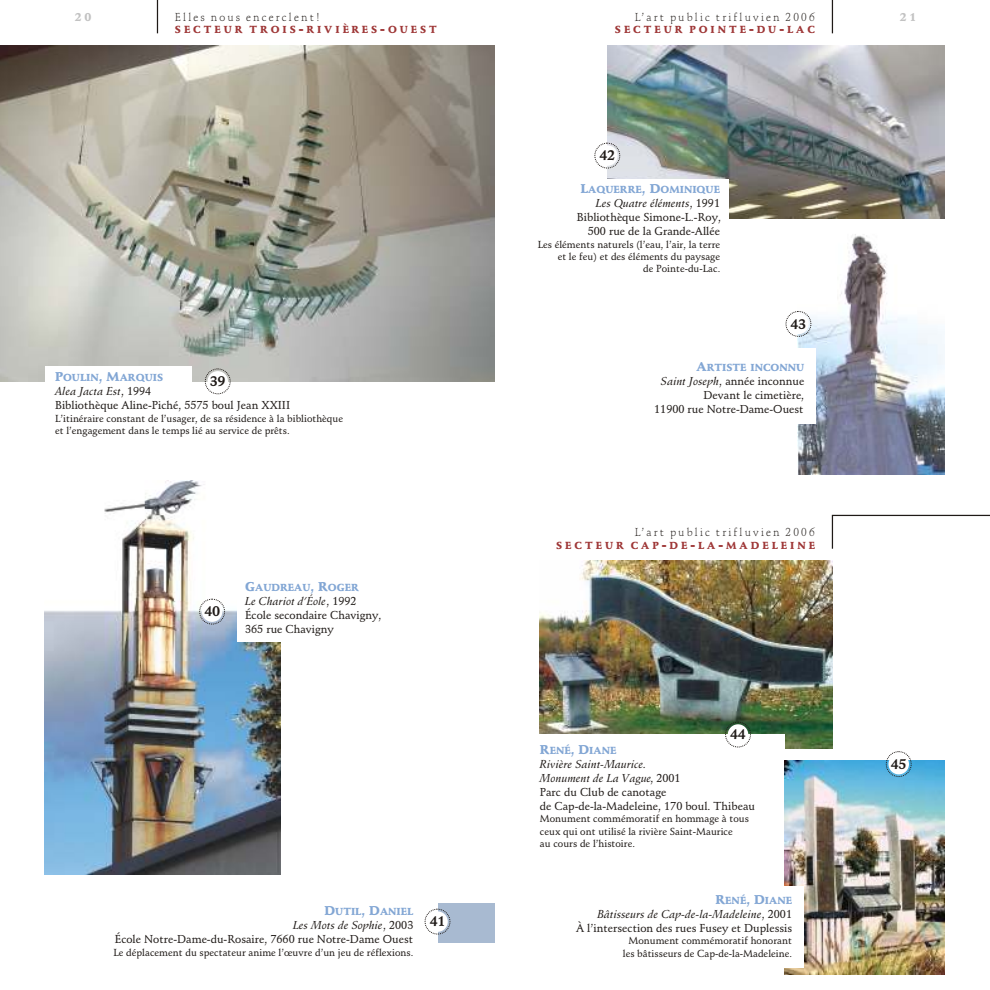
<style>
.page{position:relative;width:990px;height:990px;background:#fff}
.page>*{position:absolute;margin:0;border:0;box-sizing:border-box;transform-origin:0 0}
.t1{font:700 13.75px "Schneidler BT";letter-spacing:-.03em;color:#1f1a17}
.t2{font:11.25px/13.9px "Schneidler Md BT";color:#1f1a17;text-align:right}
.t3{font:11.25px "Schneidler Lt BT";letter-spacing:.19em;color:#1f1a17}
.t4{font:11.25px "Schneidler Blk BT";color:#c2c2c2}
.t5{font:10px/12.4px "Schneidler Md BT";color:#1f1a17}
.t6{font:10px "Schneidler Blk BT";color:#82a6d4}
.t7{font:10px "Schneidler Blk BT";letter-spacing:.295em;color:#9e3636}
.s1{font-size:12.5px}
.s2{font-style:italic}
</style>
<div class="page">
<img style="left:0;top:45px;width:495px;height:337px">
<hr style="left:832px;top:0;width:1px;height:33px;background:#1f1a17">
<hr style="left:157px;top:0;width:1px;height:33px;background:#1f1a17">
<img style="left:607px;top:45px;width:338px;height:174px">
<div style="left:45px;top:366px;width:146px;height:34px;background:#fff"></div>
<div style="left:557px;top:179px;width:172px;height:51px;background:#fff"></div>
<img style="left:797px;top:234px;width:148px;height:241px">
<div style="left:652px;top:348px;width:164px;height:76px;background:#fff"></div>
<div style="left:205px;top:368px;width:26px;height:26px;border:1px dashed #1f1a17;border-radius:50%"></div>
<div style="left:207px;top:371px;width:21px;height:21px;background:#fff;border-radius:50%"></div>
<div style="left:594px;top:143px;width:26px;height:26px;border:1px dashed #1f1a17;border-radius:50%"></div>
<div style="left:597px;top:145px;width:21px;height:21px;background:#fff;border-radius:50%"></div>
<div style="left:786px;top:311px;width:25px;height:26px;border:1px dashed #1f1a17;border-radius:50%"></div>
<div style="left:788px;top:314px;width:21px;height:20px;background:#fff;border-radius:50%"></div>
<img style="left:45px;top:481px;width:236px;height:394px">
<div style="left:199px;top:599px;width:26px;height:26px;border:1px dashed #1f1a17;border-radius:50%"></div>
<div style="left:202px;top:601px;width:20px;height:21px;background:#fff;border-radius:50%"></div>
<div style="left:237px;top:571px;width:90px;height:70px;background:#fff"></div>
<svg style="left:831px;top:514px;width:159px;height:35px"></svg>
<img style="left:540px;top:560px;width:292px;height:189px">
<div style="left:529px;top:734px;width:256px;height:25px;background:#fff"></div>
<img style="left:785px;top:761px;width:160px;height:213px">
<div style="left:750px;top:887px;width:53px;height:81px;background:#fff"></div>
<div style="left:725px;top:722px;width:26px;height:25px;border:1px dashed #1f1a17;border-radius:50%"></div>
<div style="left:728px;top:724px;width:20px;height:21px;background:#fff;border-radius:50%"></div>
<div style="left:886px;top:751px;width:26px;height:26px;border:1px dashed #1f1a17;border-radius:50%"></div>
<div style="left:888px;top:754px;width:21px;height:20px;background:#fff;border-radius:50%"></div>
<div style="left:439px;top:903px;width:56px;height:40px;background:#a8bad1"></div>
<div style="left:425px;top:909px;width:25px;height:26px;border:1px dashed #1f1a17;border-radius:50%"></div>
<div style="left:427px;top:911px;width:21px;height:21px;background:#fff;border-radius:50%"></div>
<p class="t4" style="left:75px;top:13px;width:18px">20</p>
<p class="t3" style="left:175px;top:12px;width:147px">Elles nous encerclent!</p>
<p class="t7" style="left:175px;top:26px;width:263px">SECTEUR TROIS<span class="s1">-</span>RIVIÈRES<span class="s1">-</span>OUEST</p>
<p class="t6" style="left:55px;top:373px;width:109px"><span class="s1">P</span>OULIN<span class="s1">, M</span>ARQUIS</p>
<p class="t2" style="left:55px;top:385px;width:237px;text-align:left"><span class="s2">Alea Jacta Est</span>, 1994<br>Bibliothèque Aline-Piché, 5575 boul Jean XXIII</p>
<p class="t5" style="left:55px;top:413px;width:289px">L’itinéraire constant de l’usager, de sa résidence à la bibliothèque et l’engagement dans le temps lié au service de prêts.</p>
<p class="t1" style="left:210px;top:376px;width:17px">39</p>
<p class="t1" style="left:204px;top:606px;width:17px">40</p>
<p class="t6" style="left:245px;top:583px;width:115px"><span class="s1">G</span>AUDREAU<span class="s1">, R</span>OGER</p>
<p class="t2" style="left:245px;top:595px;width:138px;text-align:left"><span class="s2">Le Chariot d’Éole</span>, 1992<br>École secondaire Chavigny,<br>365 rue Chavigny</p>
<p class="t6" style="left:324px;top:907px;width:90px"><span class="s1">D</span>UTIL<span class="s1">, D</span>ANIEL</p>
<p class="t2" style="left:115px;top:919px;width:300px"><span class="s2">Les Mots de Sophie</span>, 2003<br>École Notre-Dame-du-Rosaire, 7660 rue Notre-Dame Ouest</p>
<p class="t5" style="left:113px;top:947px;width:301px">Le déplacement du spectateur anime l’œuvre d’un jeu de réflexions.</p>
<p class="t1" style="left:430px;top:916px;width:17px">41</p>
<p class="t3" style="left:635px;top:12px;width:181px">L’art public trifluvien 2006</p>
<p class="t4" style="left:900px;top:13px;width:18px">21</p>
<p class="t7" style="left:615px;top:26px;width:202px">SECTEUR POINTE<span class="s1">-</span>DU<span class="s1">-</span>LAC</p>
<p class="t1" style="left:600px;top:150px;width:17px">42</p>
<p class="t6" style="left:581px;top:185px;width:141px"><span class="s1">L</span>AQUERRE<span class="s1">, D</span>OMINIQUE</p>
<p class="t2" style="left:577px;top:197px;width:146px"><span class="s2">Les Quatre éléments</span>, 1991<br>Bibliothèque Simone-L.-Roy,<br>500 rue de la Grande-Allée</p>
<p class="t5" style="left:538px;top:239px;width:184px;text-align:right">Les éléments naturels (l’eau, l’air, la terre et le feu) et des éléments du paysage<br>de Pointe-du-Lac.</p>
<p class="t1" style="left:791px;top:318px;width:17px">43</p>
<p class="t6" style="left:697px;top:363px;width:109px"><span class="s1">A</span>RTISTE INCONNU</p>
<p class="t2" style="left:654px;top:375px;width:152px"><span class="s2">Saint Joseph</span>, année inconnue<br>Devant le cimetière,<br>11900 rue Notre-Dame-Ouest</p>
<p class="t3" style="left:635px;top:528px;width:181px">L’art public trifluvien 2006</p>
<p class="t7" style="left:556px;top:541px;width:260px">SECTEUR CAP<span class="s1">-</span>DE<span class="s1">-</span>LA<span class="s1">-</span>MADELEINE</p>
<p class="t1" style="left:730px;top:729px;width:17px">44</p>
<p class="t6" style="left:540px;top:746px;width:78px"><span class="s1">R</span>ENÉ<span class="s1">, D</span>IANE</p>
<p class="t2" style="left:540px;top:758px;width:217px;text-align:left"><span class="s2">Rivière Saint-Maurice.<br>Monument de La Vague</span>, 2001<br>Parc du Club de canotage<br>de Cap-de-la-Madeleine, 170 boul. Thibeau</p>
<p class="t5" style="left:540px;top:814px;width:210px">Monument commémoratif en hommage à tous ceux qui ont utilisé la rivière Saint-Maurice<br>au cours de l’histoire.</p>
<p class="t6" style="left:716px;top:896px;width:78px"><span class="s1">R</span>ENÉ<span class="s1">, D</span>IANE</p>
<p class="t2" style="left:576px;top:908px;width:218px"><span class="s2">Bâtisseurs de Cap-de-la-Madeleine</span>, 2001<br>À l’intersection des rues Fusey et Duplessis</p>
<p class="t5" style="left:623px;top:936px;width:171px;text-align:center">Monument commémoratif honorant les bâtisseurs de Cap-de-la-Madeleine.</p>
<p class="t1" style="left:891px;top:758px;width:17px">45</p>
</div>
